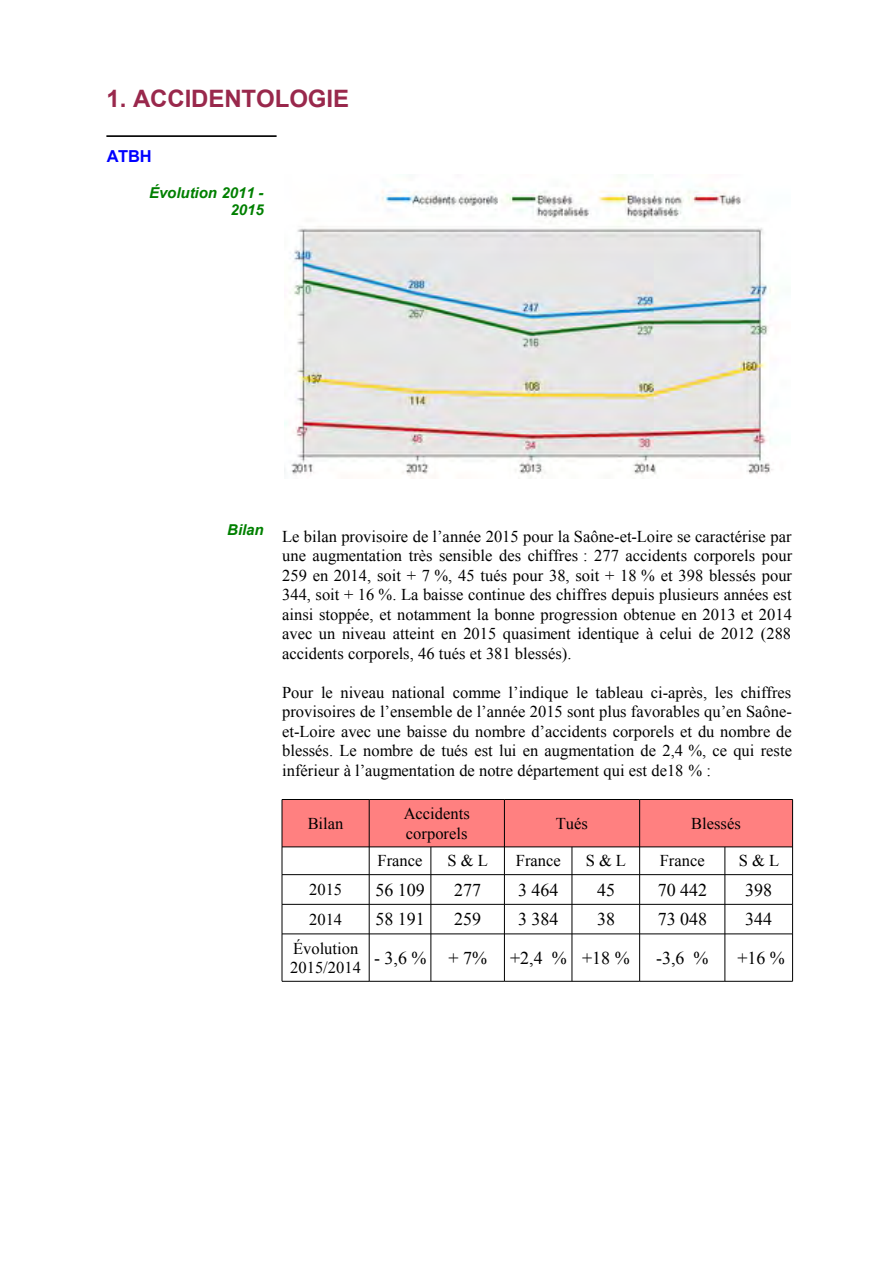
<style>
.page{position:relative;width:893px;height:1263px;background:#fff}
.page>*{position:absolute;margin:0;border:0;box-sizing:border-box;transform-origin:0 0}
.t1{font:700 24px "Arial";letter-spacing:-.005em;color:#99284c}
.t2{font:18px "Times New Roman";color:#000}
.t3{font:16.5px/19.5px "Times New Roman";color:#000;text-align:justify}
.t4{font:700 16.5px "Arial";color:#00f}
.t5{font:italic 700 15px/17.4px "Arial";color:#008000;text-align:right}
</style>
<div class="page">
<div style="left:282px;top:799px;width:87px;height:48px;background:#ff8080"></div>
<div style="left:369px;top:799px;width:135px;height:48px;background:#ff8080"></div>
<div style="left:504px;top:799px;width:135px;height:48px;background:#ff8080"></div>
<div style="left:639px;top:799px;width:153px;height:48px;background:#ff8080"></div>
<svg style="left:106px;top:135px;width:170px;height:2px"></svg>
<hr style="left:282px;top:800px;width:87px;height:1px;background:#000">
<hr style="left:369px;top:800px;width:135px;height:1px;background:#000">
<hr style="left:504px;top:800px;width:135px;height:1px;background:#000">
<hr style="left:639px;top:800px;width:153px;height:1px;background:#000">
<hr style="left:282px;top:847px;width:87px;height:1px;background:#000">
<hr style="left:369px;top:847px;width:62px;height:1px;background:#000">
<hr style="left:431px;top:847px;width:73px;height:1px;background:#000">
<hr style="left:504px;top:847px;width:68px;height:1px;background:#000">
<hr style="left:572px;top:847px;width:67px;height:1px;background:#000">
<hr style="left:639px;top:847px;width:86px;height:1px;background:#000">
<hr style="left:724px;top:847px;width:68px;height:1px;background:#000">
<hr style="left:282px;top:874px;width:87px;height:1px;background:#000">
<hr style="left:369px;top:874px;width:62px;height:1px;background:#000">
<hr style="left:431px;top:874px;width:73px;height:1px;background:#000">
<hr style="left:504px;top:874px;width:68px;height:1px;background:#000">
<hr style="left:572px;top:874px;width:67px;height:1px;background:#000">
<hr style="left:639px;top:874px;width:86px;height:1px;background:#000">
<hr style="left:724px;top:874px;width:68px;height:1px;background:#000">
<hr style="left:282px;top:904px;width:87px;height:1px;background:#000">
<hr style="left:369px;top:904px;width:62px;height:1px;background:#000">
<hr style="left:431px;top:904px;width:73px;height:1px;background:#000">
<hr style="left:504px;top:904px;width:68px;height:1px;background:#000">
<hr style="left:572px;top:904px;width:67px;height:1px;background:#000">
<hr style="left:639px;top:904px;width:86px;height:1px;background:#000">
<hr style="left:724px;top:904px;width:68px;height:1px;background:#000">
<hr style="left:282px;top:934px;width:87px;height:1px;background:#000">
<hr style="left:369px;top:934px;width:62px;height:1px;background:#000">
<hr style="left:431px;top:934px;width:73px;height:1px;background:#000">
<hr style="left:504px;top:934px;width:68px;height:1px;background:#000">
<hr style="left:572px;top:934px;width:67px;height:1px;background:#000">
<hr style="left:639px;top:934px;width:86px;height:1px;background:#000">
<hr style="left:724px;top:934px;width:68px;height:1px;background:#000">
<hr style="left:282px;top:981px;width:87px;height:1px;background:#000">
<hr style="left:369px;top:981px;width:62px;height:1px;background:#000">
<hr style="left:431px;top:981px;width:73px;height:1px;background:#000">
<hr style="left:504px;top:981px;width:68px;height:1px;background:#000">
<hr style="left:572px;top:981px;width:67px;height:1px;background:#000">
<hr style="left:639px;top:981px;width:86px;height:1px;background:#000">
<hr style="left:724px;top:981px;width:68px;height:1px;background:#000">
<hr style="left:282px;top:800px;width:1px;height:47px;background:#000">
<svg style="left:282px;top:847px;width:1px;height:57px"></svg>
<hr style="left:282px;top:904px;width:1px;height:30px;background:#000">
<hr style="left:282px;top:934px;width:1px;height:47px;background:#000">
<hr style="left:369px;top:800px;width:1px;height:47px;background:#000">
<svg style="left:369px;top:847px;width:1px;height:57px"></svg>
<hr style="left:369px;top:904px;width:1px;height:30px;background:#000">
<hr style="left:369px;top:934px;width:1px;height:47px;background:#000">
<svg style="left:430px;top:847px;width:1px;height:57px"></svg>
<hr style="left:430px;top:904px;width:1px;height:30px;background:#000">
<hr style="left:430px;top:934px;width:1px;height:47px;background:#000">
<hr style="left:504px;top:800px;width:1px;height:47px;background:#000">
<svg style="left:504px;top:848px;width:1px;height:56px"></svg>
<hr style="left:504px;top:904px;width:1px;height:30px;background:#000">
<hr style="left:504px;top:934px;width:1px;height:47px;background:#000">
<svg style="left:571px;top:847px;width:1px;height:57px"></svg>
<hr style="left:571px;top:904px;width:1px;height:30px;background:#000">
<hr style="left:571px;top:934px;width:1px;height:47px;background:#000">
<hr style="left:639px;top:800px;width:1px;height:47px;background:#000">
<svg style="left:639px;top:847px;width:1px;height:57px"></svg>
<hr style="left:639px;top:904px;width:1px;height:30px;background:#000">
<hr style="left:639px;top:934px;width:1px;height:47px;background:#000">
<svg style="left:724px;top:847px;width:1px;height:57px"></svg>
<hr style="left:724px;top:904px;width:1px;height:30px;background:#000">
<hr style="left:724px;top:934px;width:1px;height:47px;background:#000">
<hr style="left:792px;top:800px;width:1px;height:47px;background:#000">
<svg style="left:792px;top:847px;width:1px;height:57px"></svg>
<hr style="left:792px;top:904px;width:1px;height:30px;background:#000">
<hr style="left:792px;top:934px;width:1px;height:47px;background:#000">
<img style="left:284px;top:188px;width:489px;height:290px">
<h1 class="t1" style="left:106px;top:86px;width:244px">1. ACCIDENTOLOGIE</h1>
<p class="t4" style="left:107px;top:147px;width:47px">ATBH</p>
<p class="t5" style="left:149px;top:184px;width:116px">Évolution 2011 -<br>2015</p>
<p class="t3" style="left:282px;top:527px;width:511px;text-indent:-55px"><sup>Bilan</sup> Le bilan provisoire de l’année 2015 pour la Saône-et-Loire se caractérise par une augmentation très sensible des chiffres : 277 accidents corporels pour 259 en 2014, soit + 7 %, 45 tués pour 38, soit + 18 % et 398 blessés pour 344, soit + 16 %. La baisse continue des chiffres depuis plusieurs années est ainsi stoppée, et notamment la bonne progression obtenue en 2013 et 2014 avec un niveau atteint en 2015 quasiment identique à celui de 2012 (288 accidents corporels, 46 tués et 381 blessés).</p>
<p class="t3" style="left:282px;top:683px;width:511px">Pour le niveau national comme l’indique le tableau ci-après, les chiffres provisoires de l’ensemble de l’année 2015 sont plus favorables qu’en Saône&shy;et-Loire avec une baisse du nombre d’accidents corporels et du nombre de blessés. Le nombre de tués est lui en augmentation de 2,4 %, ce qui reste inférieur à l’augmentation de notre département qui est de18 % :</p>
<p class="t3" style="left:308px;top:814px;width:37px">Bilan</p>
<p class="t3" style="left:404px;top:804px;width:68px">Accidents corporels</p>
<p class="t3" style="left:556px;top:814px;width:34px">Tués</p>
<p class="t3" style="left:691px;top:814px;width:51px">Blessés</p>
<p class="t3" style="left:377px;top:851px;width:46px">France</p>
<p class="t3" style="left:447px;top:851px;width:42px">S &amp; L</p>
<p class="t3" style="left:516px;top:851px;width:46px">France</p>
<p class="t3" style="left:585px;top:851px;width:42px">S &amp; L</p>
<p class="t3" style="left:659px;top:851px;width:46px">France</p>
<p class="t3" style="left:738px;top:851px;width:42px">S &amp; L</p>
<p class="t3" style="left:309px;top:880px;width:34px">2015</p>
<p class="t2" style="left:375px;top:880px;width:51px">56 109</p>
<p class="t2" style="left:454px;top:880px;width:28px">277</p>
<p class="t2" style="left:518px;top:880px;width:42px">3 464</p>
<p class="t2" style="left:597px;top:880px;width:19px">45</p>
<p class="t2" style="left:657px;top:880px;width:51px">70 442</p>
<p class="t2" style="left:745px;top:880px;width:28px">398</p>
<p class="t3" style="left:309px;top:909px;width:34px">2014</p>
<p class="t2" style="left:375px;top:909px;width:51px">58 191</p>
<p class="t2" style="left:454px;top:909px;width:28px">259</p>
<p class="t2" style="left:518px;top:909px;width:42px">3 384</p>
<p class="t2" style="left:597px;top:909px;width:19px">38</p>
<p class="t2" style="left:657px;top:909px;width:51px">73 048</p>
<p class="t2" style="left:745px;top:909px;width:28px">344</p>
<p class="t3" style="left:290px;top:938px;width:72px">Évolution<br>2015/2014</p>
<p class="t2" style="left:374px;top:948px;width:114px">- 3,6 % + 7%</p>
<p class="t2" style="left:510px;top:948px;width:121px">+2,4 % +18 %</p>
<p class="t2" style="left:656px;top:948px;width:54px">-3,6 %</p>
<p class="t2" style="left:737px;top:948px;width:49px">+16 %</p>
</div>
